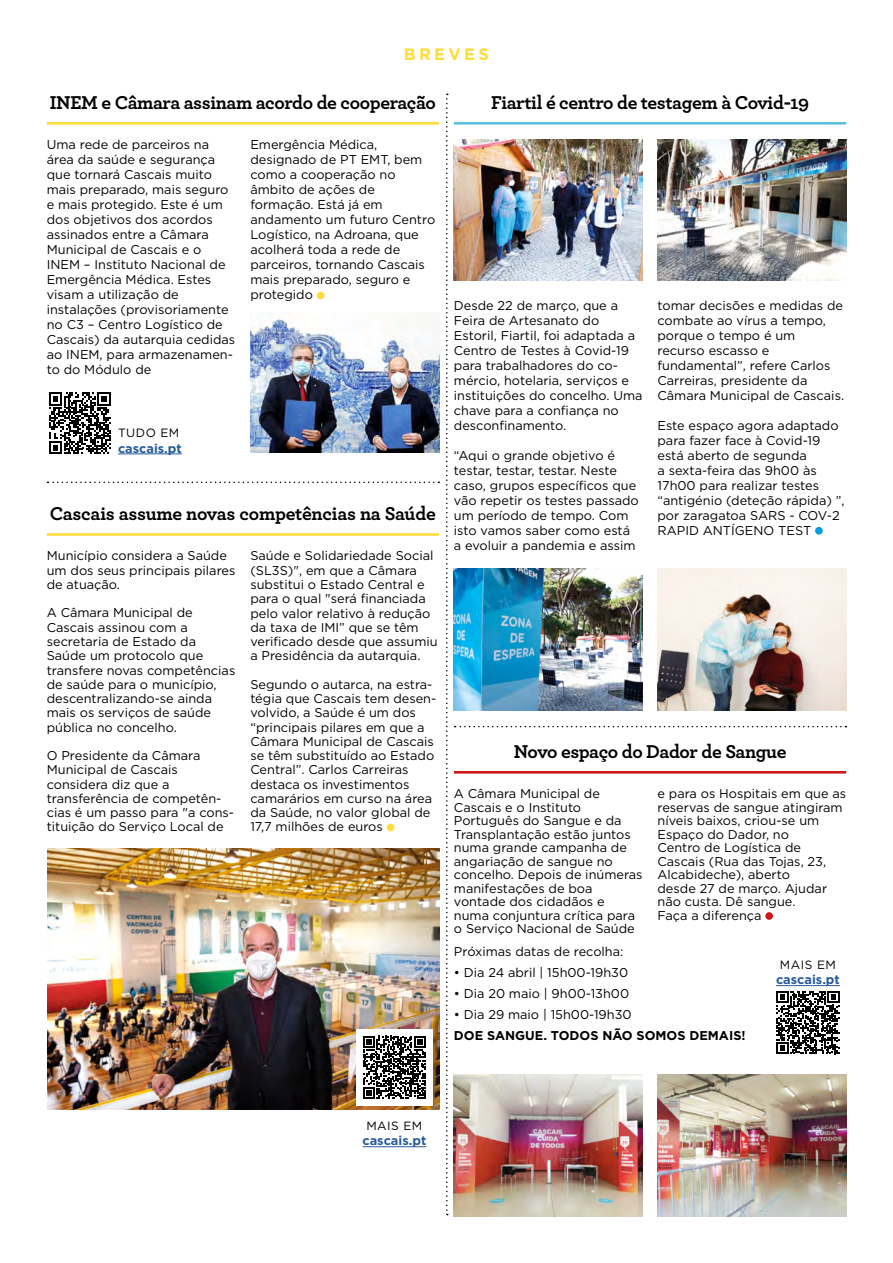
<style>
.page{position:relative;width:893px;height:1263px;background:#fff}
.page>*{position:absolute;margin:0;border:0;box-sizing:border-box;transform-origin:0 0}
.t1{font:700 19.5px "Archer";letter-spacing:-.02em;color:#000}
.t2{font:700 16.5px "Gotham";letter-spacing:.2em;color:#fedc39}
.t3{font:12.75px/15px "Gotham";color:#000}
.t4{font:700 12.75px "Gotham";color:#000}
.t5{font:700 12.75px "Gotham";color:#275b9b}
.t6{font:12px "Gotham";letter-spacing:.04em;color:#000}
</style>
<div class="page">
<img style="left:250px;top:316px;width:189px;height:137px">
<img style="left:47px;top:849px;width:392px;height:261px">
<img style="left:454px;top:1075px;width:189px;height:141px">
<img style="left:657px;top:1075px;width:189px;height:141px">
<img style="left:454px;top:569px;width:189px;height:141px">
<img style="left:657px;top:569px;width:189px;height:141px">
<img style="left:454px;top:139px;width:189px;height:142px">
<img style="left:657px;top:139px;width:189px;height:142px">
<svg style="left:446px;top:94px;width:2px;height:1121px"></svg>
<div style="left:317px;top:292px;width:7px;height:7px;background:#fedc39;border-radius:50%"></div>
<svg style="left:48px;top:481px;width:391px;height:2px"></svg>
<div style="left:387px;top:823px;width:7px;height:8px;background:#fedc39;border-radius:50%"></div>
<div style="left:815px;top:527px;width:8px;height:8px;background:#009fe3;border-radius:50%"></div>
<hr style="left:454px;top:122px;width:392px;height:3px;background:#58c2e1">
<div style="left:765px;top:912px;width:8px;height:8px;background:#cd171a;border-radius:50%"></div>
<hr style="left:454px;top:771px;width:392px;height:2px;background:#cd171a">
<svg style="left:455px;top:726px;width:391px;height:1px"></svg>
<hr style="left:47px;top:122px;width:392px;height:3px;background:#fedc39">
<hr style="left:47px;top:533px;width:392px;height:3px;background:#fedc39">
<svg style="left:49px;top:392px;width:62px;height:62px"></svg>
<hr style="left:118px;top:453px;width:64px;height:1px;background:#275b9b">
<div style="left:356px;top:1029px;width:77px;height:76px;background:#fff"></div>
<svg style="left:363px;top:1036px;width:63px;height:63px"></svg>
<hr style="left:362px;top:1146px;width:64px;height:1px;background:#275b9b">
<svg style="left:776px;top:991px;width:63px;height:63px"></svg>
<hr style="left:776px;top:985px;width:64px;height:1px;background:#275b9b">
<p class="t2" style="left:404px;top:43px;width:87px">BREVES</p>
<h1 class="t1" style="left:50px;top:87px;width:388px">INEM e Câmara assinam acordo de cooperação</h1>
<p class="t3" style="left:47px;top:137px;width:190px">Uma rede de parceiros na área da saúde e segurança que tornará Cascais muito mais preparado, mais seguro e mais protegido. Este é um dos objetivos dos acordos assinados entre a Câmara<br>Municipal de Cascais e o<br>INEM – Instituto Nacional de<br>Emergência Médica. Estes visam a utilização de instalações (provisoriamente no C3 – Centro Logístico de<br>Cascais) da autarquia cedidas ao INEM, para armazenamen&shy;to do Módulo de</p>
<p class="t3" style="left:250px;top:137px;width:186px">Emergência Médica, designado de PT EMT, bem como a cooperação no âmbito de ações de formação. Está já em andamento um futuro Centro<br>Logístico, na Adroana, que acolherá toda a rede de parceiros, tornando Cascais mais preparado, seguro e protegido</p>
<p class="t6" style="left:118px;top:425px;width:63px">TUDO EM</p>
<p class="t5" style="left:118px;top:440px;width:65px">cascais.pt</p>
<h1 class="t1" style="left:50px;top:498px;width:388px">Cascais assume novas competências na Saúde</h1>
<p class="t3" style="left:47px;top:549px;width:190px;line-height:14.2px">Município considera a Saúde um dos seus principais pilares de atuação.</p>
<p class="t3" style="left:47px;top:606px;width:190px;line-height:14.2px">A Câmara Municipal de<br>Cascais assinou com a secretaria de Estado da<br>Saúde um protocolo que transfere novas competências de saúde para o município, descentralizando-se ainda mais os serviços de saúde pública no concelho.</p>
<p class="t3" style="left:47px;top:748px;width:189px;line-height:14.2px">O Presidente da Câmara<br>Municipal de Cascais considera diz que a transferência de competên&shy;cias é um passo para "a cons&shy;tituição do Serviço Local de</p>
<p class="t3" style="left:250px;top:549px;width:189px;line-height:14.2px">Saúde e Solidariedade Social (SL3S)", em que a Câmara substitui o Estado Central e para o qual "será financiada pelo valor relativo à redução da taxa de IMI” que se têm verificado desde que assumiu a Presidência da autarquia.</p>
<p class="t3" style="left:250px;top:677px;width:187px;line-height:14.2px">Segundo o autarca, na estra&shy;tégia que Cascais tem desen&shy;volvido, a Saúde é um dos “principais pilares em que a<br>Câmara Municipal de Cascais se têm substituído ao Estado<br>Central”. Carlos Carreiras destaca os investimentos camarários em curso na área da Saúde, no valor global de<br>17,7 milhões de euros</p>
<h1 class="t1" style="left:491px;top:87px;width:319px">Fiartil é centro de testagem à Covid-19</h1>
<p class="t3" style="left:454px;top:297px;width:190px">Desde 22 de março, que a<br>Feira de Artesanato do<br>Estoril, Fiartil, foi adaptada a<br>Centro de Testes à Covid-19 para trabalhadores do co&shy;mércio, hotelaria, serviços e instituições do concelho. Uma chave para a confiança no desconfinamento.</p>
<p class="t3" style="left:454px;top:447px;width:186px">“Aqui o grande objetivo é testar, testar, testar. Neste caso, grupos específicos que vão repetir os testes passado um período de tempo. Com isto vamos saber como está a evoluir a pandemia e assim</p>
<p class="t3" style="left:657px;top:297px;width:188px">tomar decisões e medidas de combate ao vírus a tempo, porque o tempo é um recurso escasso e fundamental”, refere Carlos<br>Carreiras, presidente da<br>Câmara Municipal de Cascais.</p>
<p class="t3" style="left:657px;top:417px;width:189px">Este espaço agora adaptado para fazer face à Covid-19 está aberto de segunda<br>a sexta-feira das 9h00 às<br>17h00 para realizar testes “antigénio (deteção rápida) ”, por zaragatoa SARS - COV-2<br>RAPID ANTÍGENO TEST</p>
<h1 class="t1" style="left:514px;top:736px;width:274px">Novo espaço do Dador de Sangue</h1>
<p class="t3" style="left:454px;top:787px;width:190px;line-height:13.5px">A Câmara Municipal de<br>Cascais e o Instituto<br>Português do Sangue e da<br>Transplantação estão juntos numa grande campanha de angariação de sangue no concelho. Depois de inúmeras manifestações de boa vontade dos cidadãos e numa conjuntura crítica para o Serviço Nacional de Saúde</p>
<p class="t3" style="left:657px;top:787px;width:190px;line-height:13.5px">e para os Hospitais em que as reservas de sangue atingiram níveis baixos, criou-se um<br>Espaço do Dador, no<br>Centro de Logística de<br>Cascais (Rua das Tojas, 23,<br>Alcabideche), aberto<br>desde 27 de março. Ajudar não custa. Dê sangue.<br>Faça a diferença</p>
<p class="t3" style="left:454px;top:944px;width:171px">Próximas datas de recolha:</p>
<p class="t3" style="left:454px;top:965px;width:176px">• Dia 24 abril | 15h00-19h30</p>
<p class="t3" style="left:454px;top:986px;width:177px">• Dia 20 maio | 9h00-13h00</p>
<p class="t3" style="left:454px;top:1007px;width:179px">• Dia 29 maio | 15h00-19h30</p>
<p class="t4" style="left:454px;top:1027px;width:293px">DOE SANGUE. TODOS NÃO SOMOS DEMAIS!</p>
<p class="t6" style="left:780px;top:957px;width:58px">MAIS EM</p>
<p class="t5" style="left:776px;top:971px;width:65px">cascais.pt</p>
<p class="t6" style="left:366px;top:1118px;width:58px">MAIS EM</p>
<p class="t5" style="left:362px;top:1132px;width:65px">cascais.pt</p>
</div>
